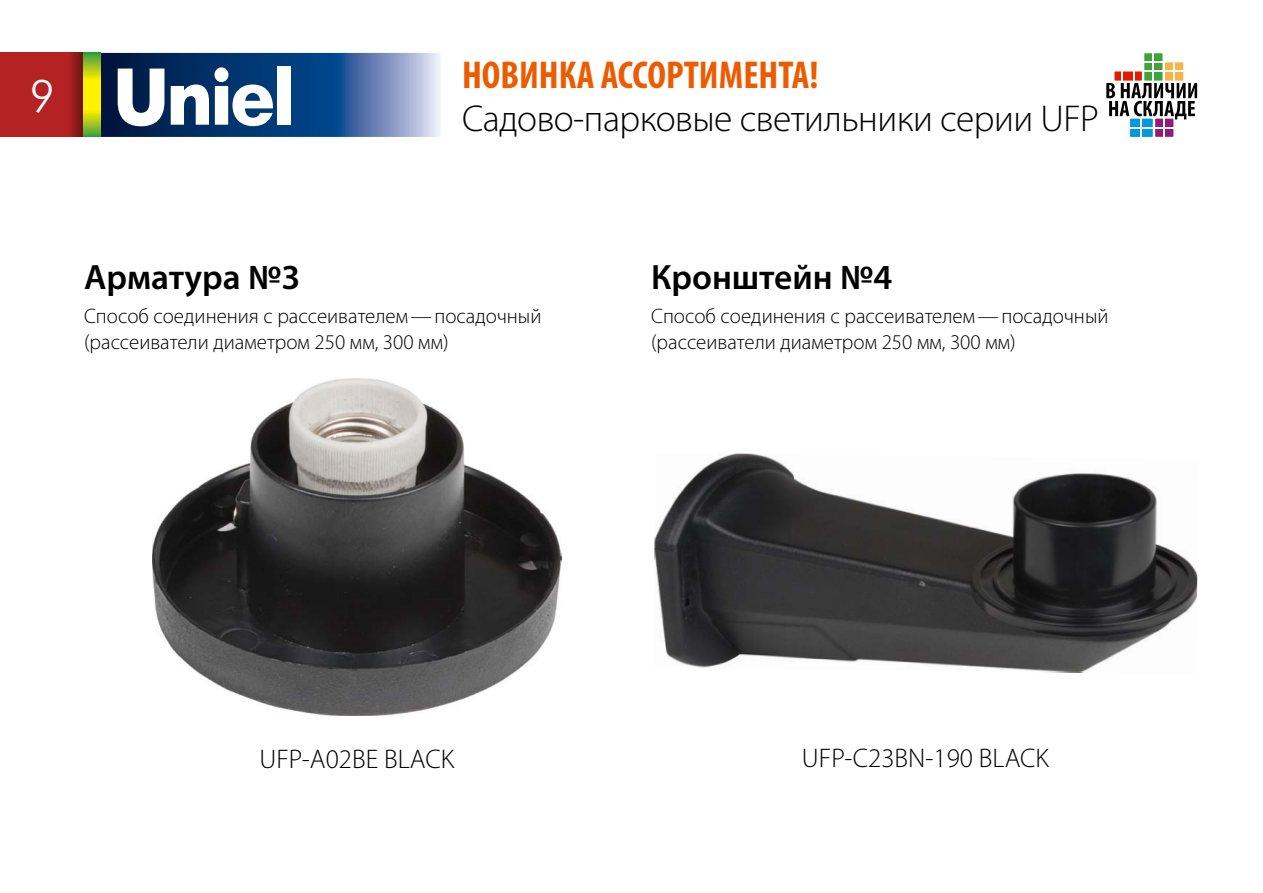
<style>
.page{position:relative;width:1263px;height:893px;background:#fff}
.page>*{position:absolute;margin:0;border:0;box-sizing:border-box;transform-origin:0 0}
.t1{font:45px "Futuris Light C";color:#fff}
.t2{font:700 condensed 39px "Myriad Pro";color:#ed5b00}
.t3{font:300 37.5px "Myriad Pro";letter-spacing:-.015em;color:#000}
.t4{font:600 35.25px "Myriad Pro";color:#000}
.t5{font:300 27px "Myriad Pro";color:#000}
.t6{font:300 21px/26.2px "Myriad Pro";color:#000}
</style>
<div class="page">
<svg style="left:101px;top:53px;width:339px;height:84px;background:#3c6193"></svg>
<svg style="left:118px;top:69px;width:46px;height:57px"></svg>
<svg style="left:171px;top:67px;width:102px;height:59px"></svg>
<div style="left:277px;top:66px;width:13px;height:59px;background:#fff"></div>
<svg style="left:0;top:53px;width:84px;height:84px;background:#ae2221"></svg>
<svg style="left:84px;top:53px;width:17px;height:84px"></svg>
<img style="left:153px;top:379px;width:408px;height:336px">
<img style="left:654px;top:453px;width:544px;height:220px">
<div style="left:1144px;top:53px;width:18px;height:28px;background:#3ca439"></div>
<hr style="left:1152px;top:53px;width:2px;height:28px;background:#fff">
<svg style="left:1106px;top:62px;width:91px;height:75px"></svg>
<hr style="left:1130px;top:127px;width:23px;height:2px;background:#fff">
<h1 class="t1" style="left:30px;top:74px;width:26px">9</h1>
<h2 class="t2" style="left:462px;top:51px;width:358px">НОВИНКА АССОРТИМЕНТА!</h2>
<h3 class="t3" style="left:462px;top:98px;width:638px">Садово-парковые светильники серии UFP</h3>
<h3 class="t4" style="left:84px;top:255px;width:218px">Арматура №3</h3>
<p class="t6" style="left:84px;top:303px;width:459px">Способ соединения с рассеивателем—посадочный (рассеиватели диаметром 250 мм, 300 мм)</p>
<h3 class="t4" style="left:651px;top:255px;width:243px">Кронштейн №4</h3>
<p class="t6" style="left:651px;top:303px;width:459px">Способ соединения с рассеивателем—посадочный (рассеиватели диаметром 250 мм, 300 мм)</p>
<p class="t5" style="left:259px;top:744px;width:196px">UFP-А02BE BLACK</p>
<p class="t5" style="left:802px;top:743px;width:249px">UFP-C23BN-190 BLACK</p>
</div>
